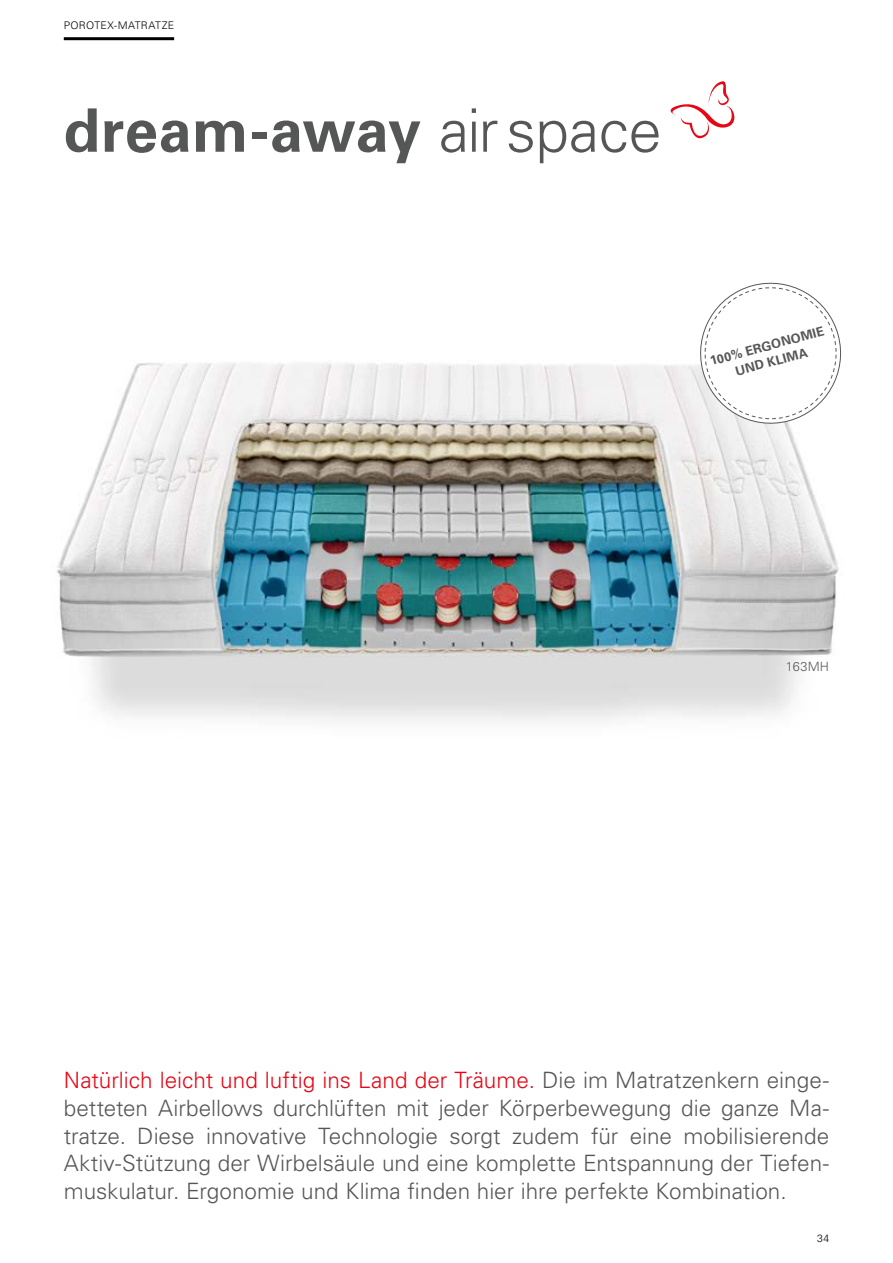
<style>
.page{position:relative;width:893px;height:1263px;background:#fff}
.page>*{position:absolute;margin:0;border:0;box-sizing:border-box;transform-origin:0 0}
.t1{font:700 60px "Univers LT Std";letter-spacing:.005em;color:#555756}
.t2{font:300 22.5px/27.8px "Univers LT Std";color:#555756;text-align:justify}
.t3{font:700 12.75px/16.5px "Univers LT Std";color:#555756;text-align:center}
.t4{font:300 12.75px "Univers LT Std";letter-spacing:.02em;color:#555756}
.t5{font:300 10.5px "Univers LT Std";letter-spacing:.035em;color:#000}
.s1{font-weight:300}
.s2{color:#e70615}
</style>
<div class="page">
<img style="left:57px;top:362px;width:782px;height:358px">
<svg style="left:693px;top:282px;width:149px;height:149px"></svg>
<svg style="left:670px;top:81px;width:65px;height:58px"></svg>
<hr style="left:64px;top:37px;width:110px;height:3px;background:#000">
<p class="t5" style="left:64px;top:19px;width:112px">POROTEX-MATRATZE</p>
<h1 class="t1" style="left:64px;top:95px;width:599px">dream-away <span class="s1">air space</span></h1>
<p class="t3" style="left:708px;top:353px;width:119px;rotate:-15deg">100% ERGONOMIE<br>UND KLIMA</p>
<p class="t4" style="left:786px;top:659px;width:45px">163MH</p>
<p class="t2" style="left:64px;top:1066px;width:767px"><span class="s2">Natürlich leicht und luftig ins Land der Träume.</span> Die im Matratzenkern einge&shy;betteten Airbellows durchlüften mit jeder Körperbewegung die ganze Ma&shy;tratze. Diese innovative Technologie sorgt zudem für eine mobilisierende Aktiv-Stützung der Wirbelsäule und eine komplette Entspannung der Tiefen&shy;muskulatur. Ergonomie und Klima finden hier ihre perfekte Kombination.</p>
<p class="t5" style="left:817px;top:1232px;width:14px">34</p>
</div>
